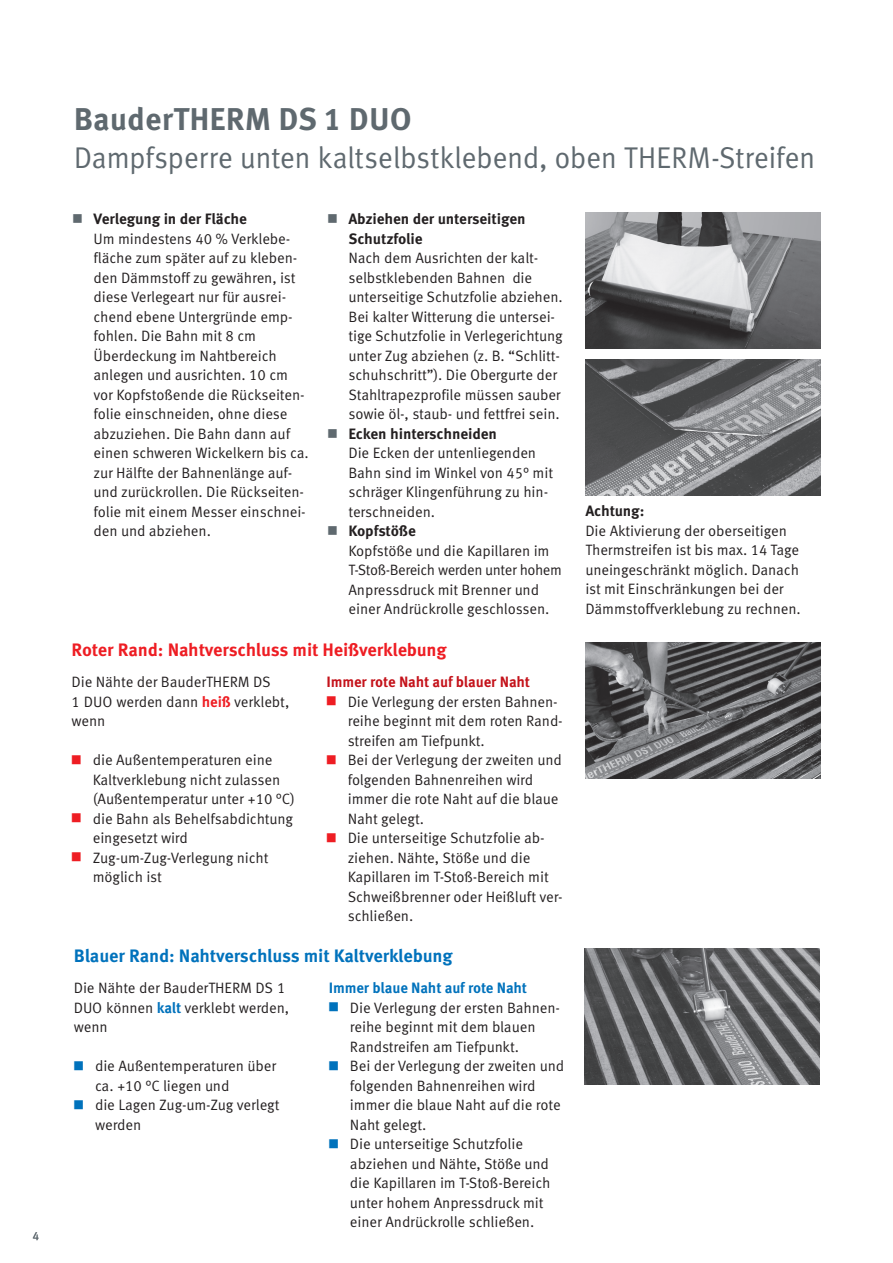
<style>
.page{position:relative;width:893px;height:1263px;background:#fff}
.page>*{position:absolute;margin:0;border:0;box-sizing:border-box;transform-origin:0 0}
.t1{font:700 31.5px "Meta Correspondence Pro";color:#5f696f}
.t2{font:30px "Meta Correspondence Pro";letter-spacing:-.02em;color:#5f696f;scale:.96 1}
.t3{font:700 18px "Meta Correspondence Pro";letter-spacing:-.01em;color:#0072bc}
.t4{font:700 18px "Meta Correspondence Pro";letter-spacing:-.01em;color:#ee1d23}
.t5{font:15px/19.5px "Meta Correspondence Pro";letter-spacing:-.01em;color:#231f20}
.t6{font:700 15px/19.5px "Meta Correspondence Pro";letter-spacing:-.01em;color:#231f20}
.t7{font:700 15px "Meta Correspondence Pro";letter-spacing:-.01em;color:#c4121a}
.t8{font:700 15px "Meta Correspondence Pro";letter-spacing:-.01em;color:#0072bc}
.t9{font:12px "Meta Correspondence Pro";color:#5f696f}
.s1{color:#5f696f}
.s2{font-weight:700}
.s3{font-weight:700;color:#ee1d23}
.s4{font-weight:700;font-size:12px;color:#ee1d23}
.s5{font-weight:700;color:#0072bc}
.s6{font-weight:700;font-size:12px;color:#0072bc}
</style>
<div class="page">
<img style="left:585px;top:213px;width:236px;height:136px">
<img style="left:585px;top:642px;width:236px;height:136px">
<img style="left:584px;top:948px;width:236px;height:136px">
<img style="left:585px;top:359px;width:236px;height:136px">
<p class="t9" style="left:33px;top:1226px;width:8px">4</p>
<h1 class="t1" style="left:74px;top:94px;width:339px">BauderTHERM DS 1 DUO</h1>
<h2 class="t2" style="left:74px;top:134px;width:774px">Dampfsperre unten kaltselbstklebend, oben THERM-Streifen</h2>
<p class="t5" style="left:94px;top:208px;width:217px;text-indent:-21px"><span class="s1">■</span> <span class="s2">Verlegung in der Fläche<br></span>Um mindestens 40 % Verklebe&shy;fläche zum später auf zu kleben&shy;den Dämmstoff zu gewähren, ist diese Verlegeart nur für ausrei&shy;chend ebene Untergründe emp&shy;fohlen. Die Bahn mit 8 cm<br>Überdeckung im Nahtbereich anlegen und ausrichten. 10 cm vor Kopfstoßende die Rückseiten&shy;folie einschneiden, ohne diese abzuziehen. Die Bahn dann auf einen schweren Wickelkern bis ca. zur Hälfte der Bahnenlänge auf&shy;und zurückrollen. Die Rückseiten&shy;folie mit einem Messer einschnei&shy;den und abziehen.</p>
<p class="t6" style="left:348px;top:208px;width:179px;text-indent:-21px"><span class="s1">■</span> Abziehen der unterseitigen<br>Schutzfolie</p>
<p class="t5" style="left:348px;top:247px;width:216px">Nach dem Ausrichten der kalt&shy;selbstklebenden Bahnen die unterseitige Schutzfolie abziehen.<br>Bei kalter Witterung die untersei&shy;tige Schutzfolie in Verlegerichtung unter Zug abziehen (z. B. “Schlitt&shy;schuhschritt”). Die Obergurte der Stahltrapezprofile müssen sauber sowie öl-, staub- und fettfrei sein.</p>
<p class="t5" style="left:348px;top:423px;width:206px;text-indent:-21px"><span class="s1">■</span> <span class="s2">Ecken hinterschneiden<br></span>Die Ecken der untenliegenden<br>Bahn sind im Winkel von 45° mit schräger Klingenführung zu hin&shy;terschneiden.</p>
<p class="t5" style="left:348px;top:520px;width:215px;text-indent:-21px"><span class="s1">■</span> <span class="s2">Kopfstöße<br></span>Kopfstöße und die Kapillaren im<br>T-Stoß-Bereich werden unter hohem<br>Anpressdruck mit Brenner und einer Andrückrolle geschlossen.</p>
<p class="t4" style="left:72px;top:635px;width:377px">Roter Rand: Nahtverschluss mit Heißverklebung</p>
<p class="t5" style="left:72px;top:671px;width:219px">Die Nähte der BauderTHERM DS<br>1 DUO werden dann <span class="s3">heiß</span> verklebt, wenn</p>
<p class="t5" style="left:93px;top:749px;width:204px;text-indent:-21px"><span class="s4">■</span> die Außentemperaturen eine<br>Kaltverklebung nicht zulassen (Außentemperatur unter +10 °C)</p>
<p class="t5" style="left:93px;top:808px;width:202px;text-indent:-21px"><span class="s4">■</span> die Bahn als Behelfsabdichtung eingesetzt wird</p>
<p class="t5" style="left:93px;top:847px;width:177px;text-indent:-21px"><span class="s4">■</span> Zug-um-Zug-Verlegung nicht möglich ist</p>
<p class="t7" style="left:326px;top:670px;width:205px">Immer rote Naht auf blauer Naht</p>
<p class="t5" style="left:348px;top:691px;width:217px;text-indent:-21px"><span class="s4">■</span> Die Verlegung der ersten Bahnen&shy;reihe beginnt mit dem roten Rand&shy;streifen am Tiefpunkt.</p>
<p class="t5" style="left:348px;top:749px;width:216px;text-indent:-21px"><span class="s4">■</span> Bei der Verlegung der zweiten und folgenden Bahnenreihen wird immer die rote Naht auf die blaue<br>Naht gelegt.</p>
<p class="t5" style="left:348px;top:827px;width:217px;text-indent:-21px"><span class="s4">■</span> Die unterseitige Schutzfolie ab&shy;ziehen. Nähte, Stöße und die<br>Kapillaren im T-Stoß-Bereich mit<br>Schweißbrenner oder Heißluft ver&shy;schließen.</p>
<p class="t3" style="left:74px;top:941px;width:380px">Blauer Rand: Nahtverschluss mit Kaltverklebung</p>
<p class="t5" style="left:74px;top:977px;width:217px">Die Nähte der BauderTHERM DS 1<br>DUO können <span class="s5">kalt</span> verklebt werden, wenn</p>
<p class="t5" style="left:95px;top:1055px;width:183px;text-indent:-21px"><span class="s6">■</span> die Außentemperaturen über ca. +10 °C liegen und</p>
<p class="t5" style="left:95px;top:1094px;width:186px;text-indent:-21px"><span class="s6">■</span> die Lagen Zug-um-Zug verlegt werden</p>
<p class="t8" style="left:329px;top:976px;width:200px">Immer blaue Naht auf rote Naht</p>
<p class="t5" style="left:350px;top:997px;width:211px;text-indent:-21px"><span class="s6">■</span> Die Verlegung der ersten Bahnen&shy;reihe beginnt mit dem blauen<br>Randstreifen am Tiefpunkt.</p>
<p class="t5" style="left:350px;top:1055px;width:216px;text-indent:-21px"><span class="s6">■</span> Bei der Verlegung der zweiten und folgenden Bahnenreihen wird immer die blaue Naht auf die rote<br>Naht gelegt.</p>
<p class="t5" style="left:350px;top:1133px;width:202px;text-indent:-21px"><span class="s6">■</span> Die unterseitige Schutzfolie abziehen und Nähte, Stöße und die Kapillaren im T-Stoß-Bereich unter hohem Anpressdruck mit einer Andrückrolle schließen.</p>
<p class="t6" style="left:585px;top:500px;width:61px">Achtung:</p>
<p class="t5" style="left:585px;top:520px;width:217px">Die Aktivierung der oberseitigen Thermstreifen ist bis max. 14 Tage uneingeschränkt möglich. Danach ist mit Einschränkungen bei der Dämmstoffverklebung zu rechnen.</p>
</div>
